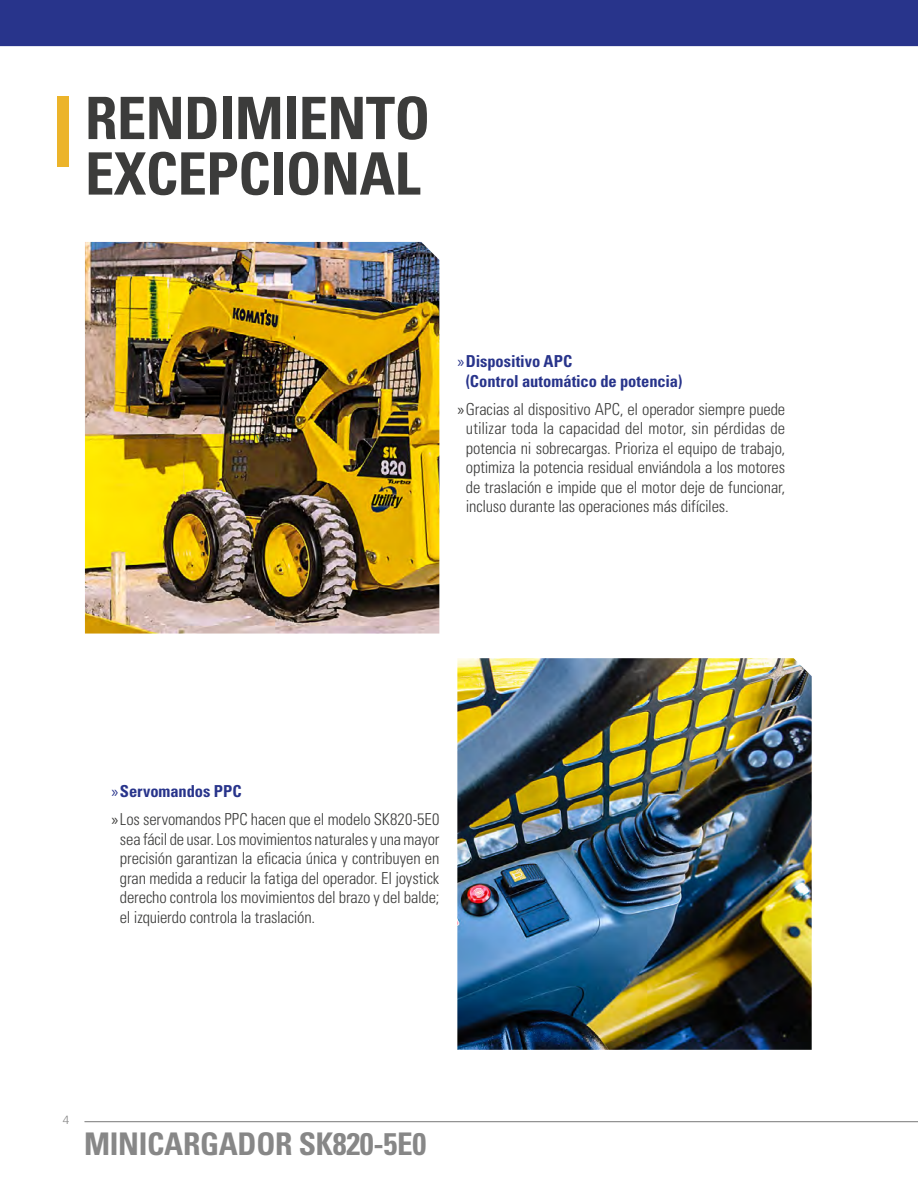
<style>
.page{position:relative;width:918px;height:1188px;background:#fff}
.page>*{position:absolute;margin:0;border:0;box-sizing:border-box;transform-origin:0 0}
.t1{font:700 condensed 58.5px/55.5px "Univers LT Std";letter-spacing:-.01em;color:#3c3c3b}
.t2{font:700 condensed 31.2px "Univers LT Std";letter-spacing:-.01em;color:#878787}
.t3{font:300 condensed 16.5px/19.5px "Univers LT Std";letter-spacing:-.01em;color:#3c3c3b;text-align:justify}
.t4{font:700 condensed 16.5px/19.5px "Univers LT Std";color:#28348b}
.t5{font:300 12px "Univers LT Std";color:#878787}
.s1{font-family:"Myriad Pro";font-weight:400;font-stretch:normal}
.s2{font-family:"Myriad Pro";font-weight:400;font-stretch:normal;color:#28348b}
.s3{font-weight:700;color:#28348b}
</style>
<div class="page">
<div style="left:0;top:0;width:918px;height:46px;background:#28348b"></div>
<hr style="left:85px;top:1121px;width:833px;height:1px;background:#878787">
<div style="left:57px;top:96px;width:12px;height:71px;background:#ecb42a"></div>
<img style="left:85px;top:242px;width:354px;height:392px">
<img style="left:457px;top:658px;width:355px;height:392px">
<h1 class="t1" style="left:85px;top:90px;width:347px">RENDIMIENTO<br>EXCEPCIONAL</h1>
<p class="t4" style="left:466px;top:352px;width:218px;text-indent:-8px"><span class="s1">»</span>Dispositivo APC<br>(Control automático de potencia)</p>
<p class="t3" style="left:466px;top:399px;width:321px;text-indent:-8px"><span class="s1">»</span>Gracias al dispositivo APC, el operador siempre puede utilizar toda la capacidad del motor, sin pérdidas de potencia ni sobrecargas. Prioriza el equipo de trabajo, optimiza la potencia residual enviándola a los motores de traslación e impide que el motor deje de funcionar, incluso durante las operaciones más difíciles.</p>
<p class="t3" style="left:111px;top:777px;width:329px;line-height:28px"><span class="s2">»</span><span class="s3">Servomandos PPC<br></span><span class="s1">»</span>Los servomandos PPC hacen que el modelo SK820-5E0</p>
<p class="t3" style="left:120px;top:829px;width:321px">sea fácil de usar. Los movimientos naturales y una mayor precisión garantizan la eficacia única y contribuyen en gran medida a reducir la fatiga del operador. El joystick derecho controla los movimientos del brazo y del balde; el izquierdo controla la traslación.</p>
<p class="t5" style="left:63px;top:1112px;width:8px">4</p>
<h2 class="t2" style="left:84px;top:1125px;width:344px">MINICARGADOR SK820-5E0</h2>
</div>
